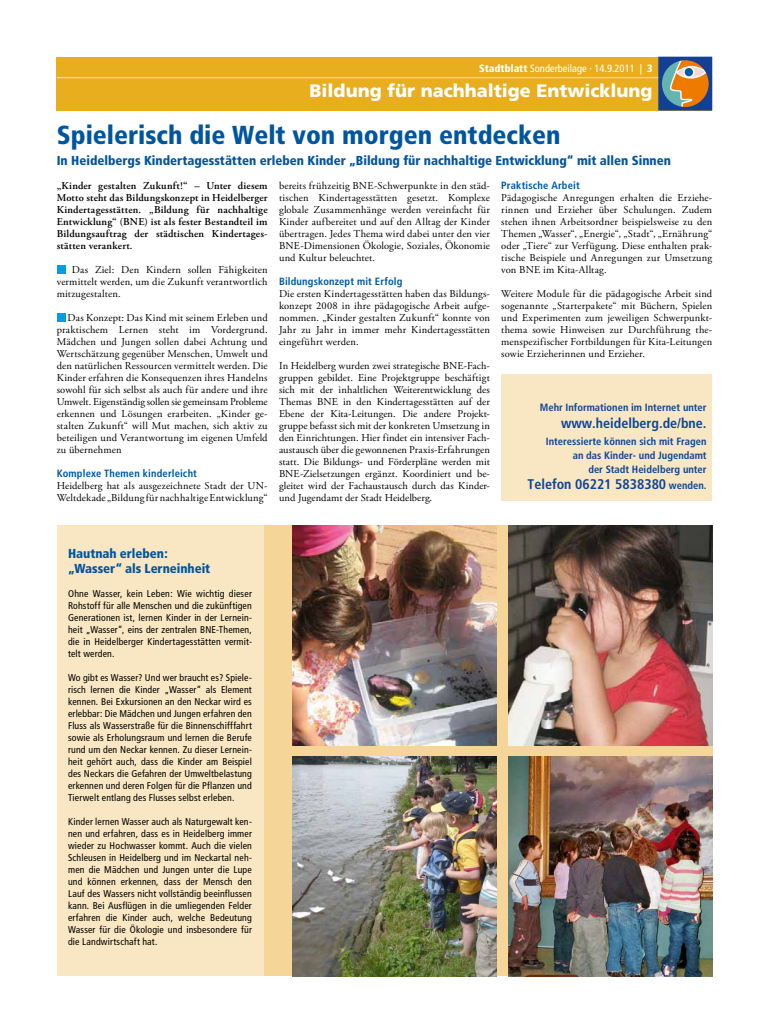
<style>
.page{position:relative;width:769px;height:1032px;background:#fff}
.page>*{position:absolute;margin:0;border:0;box-sizing:border-box;transform-origin:0 0}
.Überschrift_1{font:900 condensed 26px "Frutiger";color:#00559f}
.Paginierung_links{font:900 18px "Frutiger";color:#fff}
.Überschrift_4{font:700 condensed 14px "Frutiger";color:#0c4595}
.Überschrift_2{font:900 condensed 13px/15px "Frutiger";color:#00559f}
.Fließtext{font:10.5px/12px "Adobe Garamond Pro";letter-spacing:.015em;color:#000;text-align:justify}
.Fließtext-2{font:600 10.5px/12px "Adobe Garamond Pro";letter-spacing:.02em;color:#000;text-align:justify}
.Überschrift_4-2{font:700 condensed 10.5px/14px "Frutiger";color:#0c4595;text-align:right}
.Überschrift_3{font:700 condensed 10.5px "Frutiger";letter-spacing:.015em;color:#00559f}
.Paginierung_links-2{font:condensed 10.5px "Frutiger";color:#fff}
.Fließtext_Kasten{font:condensed 9.8px/12px "Frutiger";letter-spacing:.015em;color:#000;text-align:justify}
.s1{font-weight:900}
.s2{font-size:10.5px}
</style>
<div class="page">
<div style="left:57px;top:57px;width:654px;height:54px;background:#e8ae1e"></div>
<hr style="left:57px;top:77px;width:654px;height:1px;background:#f9e6c2">
<svg style="left:658px;top:57px;width:53px;height:54px;background:#817870"></svg>
<svg style="left:683px;top:67px;width:10px;height:10px"></svg>
<div style="left:683px;top:67px;width:11px;height:11px;border:1px solid #fff;border-radius:50%"></div>
<div style="left:78px;top:525px;width:633px;height:451px;background:#f5d598"></div>
<div style="left:57px;top:265px;width:8px;height:9px;background:#009ee3"></div>
<div style="left:57px;top:313px;width:8px;height:9px;background:#009ee3"></div>
<div style="left:57px;top:525px;width:206px;height:451px;background:#f9e6c2"></div>
<img style="left:292px;top:525px;width:204px;height:220px">
<img style="left:508px;top:756px;width:203px;height:220px">
<img style="left:508px;top:525px;width:203px;height:220px">
<img style="left:292px;top:756px;width:204px;height:220px">
<div style="left:501px;top:374px;width:210px;height:127px;background:#f9e6c2"></div>
<p class="Paginierung_links-2" style="left:479px;top:62px;width:175px"><span class="s1">Stadtblatt</span> Sonderbeilage · 14.9.2011 | <span class="s1">3</span></p>
<p class="Paginierung_links" style="left:309px;top:80px;width:344px">Bildung für nachhaltige Entwicklung</p>
<h1 class="Überschrift_1" style="left:57px;top:120px;width:505px">Spielerisch die Welt von morgen entdecken</h1>
<h2 class="Überschrift_2" style="left:57px;top:153px;width:615px">In Heidelbergs Kindertagesstätten erleben Kinder „Bildung für nachhaltige Entwicklung“ mit allen Sinnen</h2>
<p class="Fließtext-2" style="left:57px;top:179px;width:212px">„Kinder gestalten Zukunft!“ – Unter diesem Motto steht das Bildungskonzept in Heidelberger Kindertagesstätten. „Bildung für nachhaltige Entwicklung“ (BNE) ist als fester Bestandteil im Bildungsauftrag der städtischen Kindertages&shy;stätten verankert.</p>
<p class="Fließtext" style="left:57px;top:264px;width:212px;text-indent:15px">Das Ziel: Den Kindern sollen Fähigkeiten vermittelt werden, um die Zukunft verantwortlich mitzugestalten.</p>
<p class="Fließtext" style="left:57px;top:312px;width:212px;text-indent:11px">Das Konzept: Das Kind mit seinem Erleben und praktischem Lernen steht im Vordergrund.<br>Mädchen und Jungen sollen dabei Achtung und Wertschätzung gegenüber Menschen, Umwelt und den natürlichen Ressourcen vermittelt werden. Die Kinder erfahren die Konsequenzen ihres Handelns sowohl für sich selbst als auch für andere und ihre Umwelt. Eigenständig sollen sie gemeinsam Probleme erkennen und Lösungen erarbeiten. „Kinder ge&shy;stalten Zukunft“ will Mut machen, sich aktiv zu beteiligen und Verantwortung im eigenen Umfeld zu übernehmen</p>
<h3 class="Überschrift_3" style="left:57px;top:467px;width:142px">Komplexe Themen kinderleicht</h3>
<p class="Fließtext" style="left:57px;top:480px;width:212px">Heidelberg hat als ausgezeichnete Stadt der UN-<br>Weltdekade „Bildung für nachhaltige Entwicklung“</p>
<h3 class="Überschrift_3" style="left:501px;top:179px;width:80px">Praktische Arbeit</h3>
<p class="Fließtext" style="left:501px;top:192px;width:212px">Pädagogische Anregungen erhalten die Erziehe&shy;rinnen und Erzieher über Schulungen. Zudem stehen ihnen Arbeitsordner beispielsweise zu den Themen „Wasser“, „Energie“, „Stadt“, „Ernährung“ oder „Tiere“ zur Verfügung. Diese enthalten prak&shy;tische Beispiele und Anregungen zur Umsetzung von BNE im Kita-Alltag.</p>
<p class="Fließtext" style="left:501px;top:288px;width:212px">Weitere Module für die pädagogische Arbeit sind sogenannte „Starterpakete“ mit Büchern, Spielen und Experimenten zum jeweiligen Schwerpunkt&shy;thema sowie Hinweisen zur Durchführung the&shy;menspezifischer Fortbildungen für Kita-Leitungen sowie Erzieherinnen und Erzieher.</p>
<p class="Fließtext" style="left:279px;top:180px;width:212px">bereits frühzeitig BNE-Schwerpunkte in den städ&shy;tischen Kindertagesstätten gesetzt. Komplexe globale Zusammenhänge werden vereinfacht für Kinder aufbereitet und auf den Alltag der Kinder übertragen. Jedes Thema wird dabei unter den vier BNE--Dimensionen Ökologie, Soziales, Ökonomie und Kultur beleuchtet.</p>
<h3 class="Überschrift_3" style="left:279px;top:275px;width:125px">Bildungskonzept mit Erfolg</h3>
<p class="Fließtext" style="left:279px;top:288px;width:212px">Die ersten Kindertagesstätten haben das Bildungs&shy;konzept 2008 in ihre pädagogische Arbeit aufge&shy;nommen. „Kinder gestalten Zukunft“ konnte von Jahr zu Jahr in immer mehr Kindertagesstätten eingeführt werden.</p>
<p class="Fließtext" style="left:279px;top:360px;width:212px">In Heidelberg wurden zwei strategische BNE-Fach&shy;gruppen gebildet. Eine Projektgruppe beschäftigt sich mit der inhaltlichen Weiterentwicklung des Themas BNE in den Kindertagesstätten auf der Ebene der Kita-Leitungen. Die andere Projekt&shy;gruppe befasst sich mit der konkreten Umsetzung in den Einrichtungen. Hier findet ein intensiver Fach&shy;austausch über die gewonnenen Praxis-Erfahrungen statt. Die Bildungs- und Förderpläne werden mit BNE-Zielsetzungen ergänzt. Koordiniert und be&shy;gleitet wird der Fachaustausch durch das Kinder&shy;und Jugendamt der Stadt Heidelberg.</p>
<h4 class="Überschrift_4-2" style="left:539px;top:400px;width:168px">Mehr Informationen im Internet unter</h4>
<h4 class="Überschrift_4" style="left:561px;top:415px;width:147px">www.heidelberg.de/bne.</h4>
<h4 class="Überschrift_4-2" style="left:545px;top:434px;width:162px">Interessierte können sich mit Fragen an das Kinder- und Jugendamt<br>der Stadt Heidelberg unter</h4>
<h4 class="Überschrift_4" style="left:527px;top:476px;width:180px">Telefon 06221 5838380 <span class="s2">wenden.</span></h4>
<h2 class="Überschrift_2" style="left:68px;top:546px;width:144px">Hautnah erleben: „Wasser“ als Lerneinheit</h2>
<p class="Fließtext_Kasten" style="left:68px;top:587px;width:185px">Ohne Wasser, kein Leben: Wie wichtig dieser Rohstoff für alle Menschen und die zukünftigen Generationen ist, lernen Kinder in der Lernein&shy;heit „Wasser“, eins der zentralen BNE-Themen, die in Heidelberger Kindertagesstätten vermit&shy;telt werden.</p>
<p class="Fließtext_Kasten" style="left:68px;top:671px;width:185px">Wo gibt es Wasser? Und wer braucht es? Spiele&shy;risch lernen die Kinder „Wasser“ als Element kennen. Bei Exkursionen an den Neckar wird es erlebbar: Die Mädchen und Jungen erfahren den Fluss als Wasserstraße für die Binnenschifffahrt sowie als Erholungsraum und lernen die Berufe rund um den Neckar kennen. Zu dieser Lernein&shy;heit gehört auch, dass die Kinder am Beispiel des Neckars die Gefahren der Umweltbelastung erkennen und deren Folgen für die Pflanzen und Tierwelt entlang des Flusses selbst erleben.</p>
<p class="Fließtext_Kasten" style="left:68px;top:815px;width:185px">Kinder lernen Wasser auch als Naturgewalt ken&shy;nen und erfahren, dass es in Heidelberg immer wieder zu Hochwasser kommt. Auch die vielen Schleusen in Heidelberg und im Neckartal neh&shy;men die Mädchen und Jungen unter die Lupe und können erkennen, dass der Mensch den Lauf des Wassers nicht vollständig beeinflussen kann. Bei Ausflügen in die umliegenden Felder erfahren die Kinder auch, welche Bedeutung Wasser für die Ökologie und insbesondere für die Landwirtschaft hat.</p>
</div>
